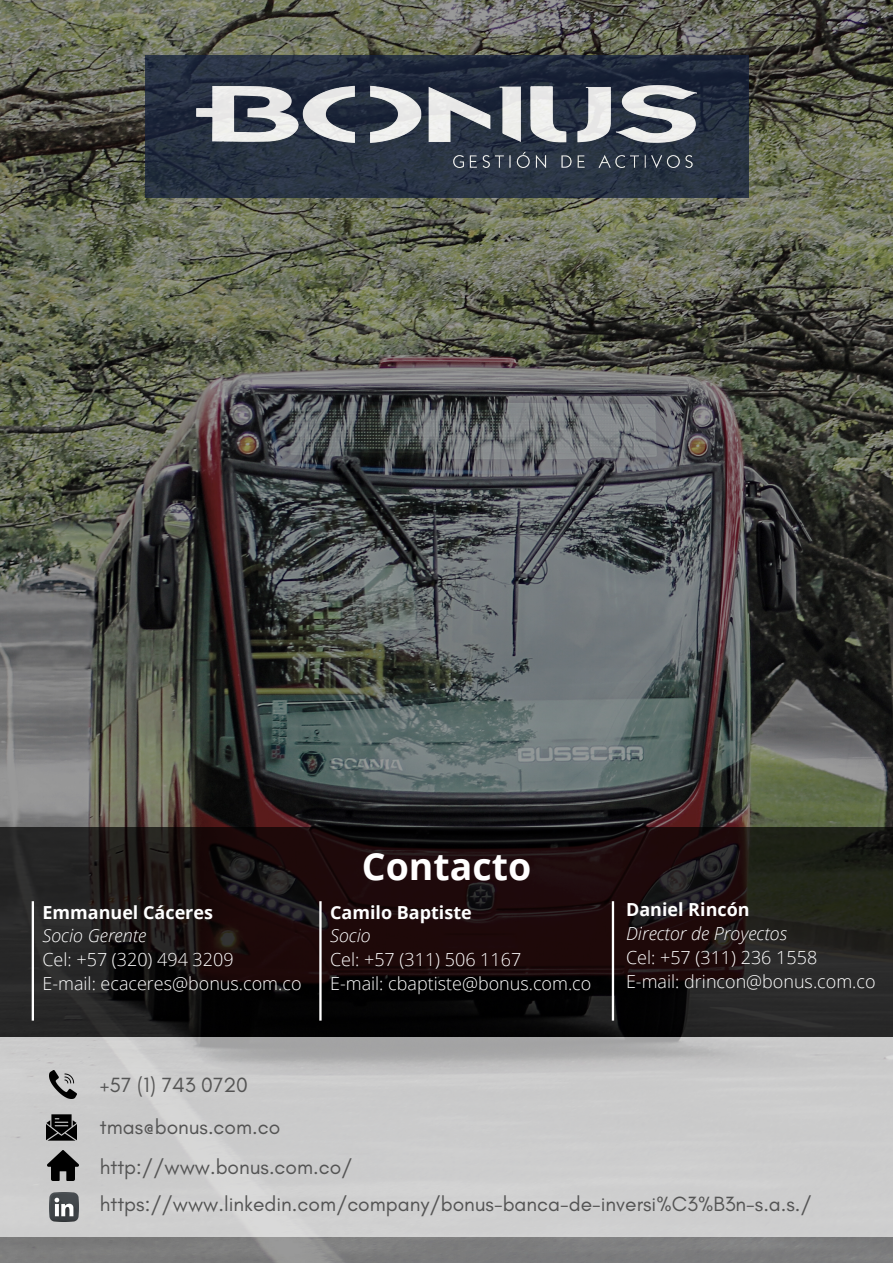
<style>
.page{position:relative;width:893px;height:1263px;background:#fff}
.page>*{position:absolute;margin:0;border:0;box-sizing:border-box;transform-origin:0 0}
.t1{font:700 37.5px "Open Sans";color:#fff}
.t2{font:21px "Glacial Indifference";color:#545454}
.t3{font:300 18px "Open Sans";color:#fff}
.t4{font:700 18px "Open Sans";color:#fff}
.t5{font:italic 300 18px "Open Sans";color:#fff}
</style>
<div class="page">
<img style="left:0;top:0;width:893px;height:1263px">
<svg style="left:145px;top:55px;width:603px;height:143px;background:#242e40"></svg>
<img style="left:196px;top:86px;width:500px;height:82px">
<svg style="left:0;top:1037px;width:893px;height:200px;background:#c9c9ca"></svg>
<img style="left:49px;top:1193px;width:29px;height:29px">
<img style="left:48px;top:1150px;width:30px;height:31px">
<img style="left:49px;top:1070px;width:28px;height:28px">
<img style="left:47px;top:1113px;width:30px;height:29px">
<svg style="left:0;top:827px;width:893px;height:210px;background:#1a1313"></svg>
<svg style="left:32px;top:901px;width:2px;height:119px"></svg>
<svg style="left:319px;top:901px;width:3px;height:119px"></svg>
<svg style="left:612px;top:901px;width:2px;height:119px"></svg>
<p class="t4" style="left:42px;top:899px;width:172px">Emmanuel Cáceres</p>
<p class="t5" style="left:42px;top:923px;width:105px">Socio Gerente</p>
<p class="t3" style="left:42px;top:947px;width:193px">Cel: +57 (320) 494 3209</p>
<p class="t3" style="left:42px;top:971px;width:260px">E-mail: ecaceres@bonus.com.co</p>
<p class="t1" style="left:362px;top:840px;width:171px">Contacto</p>
<p class="t4" style="left:330px;top:899px;width:143px">Camilo Baptiste</p>
<p class="t5" style="left:330px;top:923px;width:42px">Socio</p>
<p class="t3" style="left:330px;top:947px;width:193px">Cel: +57 (311) 506 1167</p>
<p class="t3" style="left:330px;top:971px;width:263px">E-mail: cbaptiste@bonus.com.co</p>
<p class="t2" style="left:100px;top:1072px;width:150px">+57 (1) 743 0720</p>
<p class="t2" style="left:100px;top:1114px;width:182px">tmas@bonus.com.co</p>
<p class="t4" style="left:626px;top:897px;width:125px">Daniel Rincón</p>
<p class="t5" style="left:626px;top:921px;width:162px">Director de Proyectos</p>
<p class="t3" style="left:626px;top:945px;width:193px">Cel: +57 (311) 236 1558</p>
<p class="t3" style="left:626px;top:969px;width:251px">E-mail: drincon@bonus.com.co</p>
<p class="t2" style="left:100px;top:1154px;width:254px">http://www.bonus.com.co/</p>
<p class="t2" style="left:100px;top:1191px;width:713px">https://www.linkedin.com/company/bonus-banca-de-inversi%C3%B3n-s.a.s./</p>
</div>
